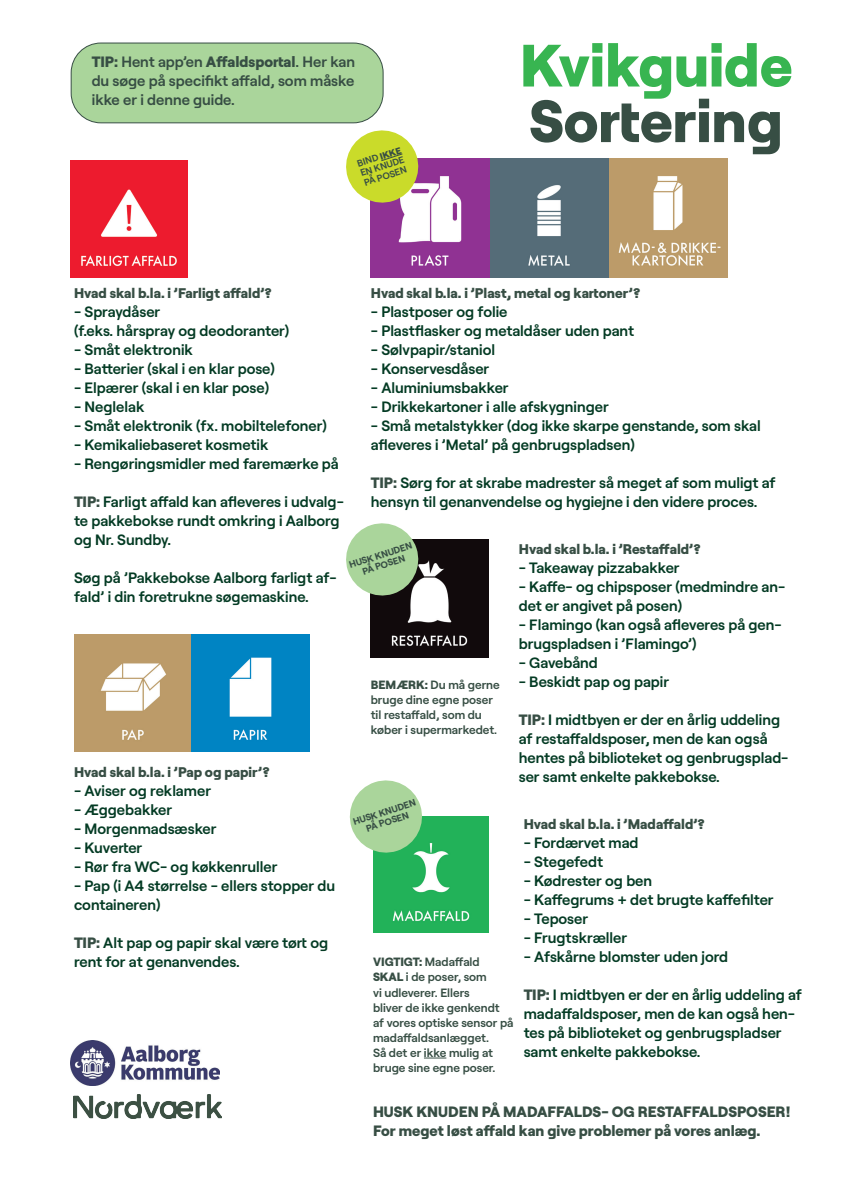
<style>
.page{position:relative;width:842px;height:1191px;background:#fff}
.page>*{position:absolute;margin:0;border:0;box-sizing:border-box;transform-origin:0 0}
.t1{font:800 59.6px "Roobert";color:#38b551}
.t2{font:800 59.6px "Roobert";color:#374e44}
.t3{font:600 15px/19px "Roobert";color:#043b24}
.t4{font:800 15px/19px "Roobert";color:#374e44}
.t5{font:600 15px/19px "Roobert";color:#374e44;text-align:justify}
.t6{font:800 14px "Roobert";color:#374e44}
.t7{font:600 12px/15px "Roobert";color:#374e44}
.t8{font:700 9.4px/10.1px "Roobert";color:#374e44;text-align:center}
.t9{font:600 9.4px/10.1px "Roobert";color:#374e44;text-align:justify}
.s1{font-weight:800}
.s2{font-weight:800;color:#374e44}
</style>
<div class="page">
<img style="left:73px;top:1094px;width:149px;height:24px">
<img style="left:71px;top:1040px;width:149px;height:45px">
<img style="left:71px;top:160px;width:117px;height:117px">
<img style="left:74px;top:634px;width:236px;height:118px">
<img style="left:371px;top:158px;width:356px;height:119px">
<img style="left:371px;top:539px;width:118px;height:118px">
<img style="left:373px;top:816px;width:116px;height:116px">
<svg style="left:424px;top:1057px;width:22px;height:1px"></svg>
<div style="left:71px;top:43px;width:312px;height:80px;background:#aad59b;border-radius:30px"></div>
<div style="left:71px;top:43px;width:313px;height:80px;border:1px solid #374e44;border-radius:30px"></div>
<svg style="left:346px;top:523px;width:77px;height:77px"></svg>
<svg style="left:349px;top:780px;width:77px;height:77px"></svg>
<svg style="left:346px;top:130px;width:77px;height:77px"></svg>
<p class="t5" style="left:92px;top:51px;width:265px"><span class="s1">TIP:</span> Hent app’en <span class="s1">Affaldsportal</span>. Her kan du søge på specifikt affald, som måske ikke er i denne guide.</p>
<p class="t9" style="left:356px;top:158px;width:47px;rotate:-18deg">BIND <span class="s1">IKKE </span>EN KNUDE PÅ POSEN</p>
<h1 class="t1" style="left:520px;top:20px;width:274px">Kvikguide</h1>
<h1 class="t2" style="left:529px;top:75px;width:255px">Sortering</h1>
<p class="t6" style="left:74px;top:282px;width:199px">Hvad skal b.la. i ’Farligt affald’?</p>
<p class="t3" style="left:74px;top:301px;width:217px">- Spraydåser<br>(f.eks. hårspray og deodoranter)</p>
<p class="t3" style="left:74px;top:339px;width:120px">- Småt elektronik</p>
<p class="t3" style="left:74px;top:358px;width:202px">- Batterier (skal i en klar pose)</p>
<p class="t3" style="left:74px;top:377px;width:197px">- Elpærer (skal i en klar pose)</p>
<p class="t3" style="left:74px;top:396px;width:72px">- Neglelak</p>
<p class="t3" style="left:74px;top:415px;width:254px">- Småt elektronik (fx. mobiltelefoner)</p>
<p class="t3" style="left:74px;top:434px;width:196px">- Kemikaliebaseret kosmetik</p>
<p class="t3" style="left:74px;top:453px;width:266px">- Rengøringsmidler med faremærke på</p>
<p class="t3" style="left:74px;top:491px;width:271px"><span class="s2">TIP:</span> Farligt affald kan afleveres i udvalg&shy;te pakkebokse rundt omkring i Aalborg og Nr. Sundby.</p>
<p class="t3" style="left:74px;top:567px;width:264px">Søg på ’Pakkebokse Aalborg farligt af&shy;fald’ i din foretrukne søgemaskine.</p>
<p class="t6" style="left:371px;top:282px;width:271px">Hvad skal b.la. i ’Plast, metal og kartoner’?</p>
<p class="t3" style="left:371px;top:301px;width:138px">- Plastposer og folie</p>
<p class="t3" style="left:371px;top:320px;width:265px">- Plastflasker og metaldåser uden pant</p>
<p class="t3" style="left:371px;top:339px;width:126px">- Sølvpapir/staniol</p>
<p class="t3" style="left:371px;top:358px;width:120px">- Konservesdåser</p>
<p class="t3" style="left:371px;top:377px;width:139px">- Aluminiumsbakker</p>
<p class="t3" style="left:371px;top:396px;width:240px">- Drikkekartoner i alle afskygninger</p>
<p class="t3" style="left:371px;top:415px;width:391px">- Små metalstykker (dog ikke skarpe genstande, som skal afleveres i ’Metal’ på genbrugspladsen)</p>
<p class="t3" style="left:371px;top:472px;width:406px"><span class="s2">TIP:</span> Sørg for at skrabe madrester så meget af som muligt af hensyn til genanvendelse og hygiejne i den videre proces.</p>
<p class="t8" style="left:348px;top:559px;width:67px;rotate:-18deg">HUSK KNUDEN<br>PÅ POSEN</p>
<p class="t6" style="left:519px;top:538px;width:183px">Hvad skal b.la. i ’Restaffald’?</p>
<p class="t3" style="left:519px;top:556px;width:162px">- Takeaway pizzabakker</p>
<p class="t3" style="left:519px;top:575px;width:268px">- Kaffe- og chipsposer (medmindre an&shy;det er angivet på posen)</p>
<p class="t3" style="left:519px;top:613px;width:264px">- Flamingo (kan også afleveres på gen&shy;brugspladsen i ’Flamingo’)</p>
<p class="t3" style="left:519px;top:651px;width:81px">- Gavebånd</p>
<p class="t3" style="left:519px;top:670px;width:152px">- Beskidt pap og papir</p>
<p class="t3" style="left:519px;top:708px;width:271px"><span class="s2">TIP:</span> I midtbyen er der en årlig uddeling af restaffaldsposer, men de kan også hentes på biblioteket og genbrugsplad&shy;ser samt enkelte pakkebokse.</p>
<p class="t6" style="left:524px;top:813px;width:183px">Hvad skal b.la. i ’Madaffald’?</p>
<p class="t3" style="left:524px;top:832px;width:116px">- Fordærvet mad</p>
<p class="t3" style="left:524px;top:851px;width:81px">- Stegefedt</p>
<p class="t3" style="left:524px;top:870px;width:130px">- Kødrester og ben</p>
<p class="t3" style="left:524px;top:889px;width:251px">- Kaffegrums + det brugte kaffefilter</p>
<p class="t3" style="left:524px;top:908px;width:66px">- Teposer</p>
<p class="t3" style="left:524px;top:927px;width:105px">- Frugtskræller</p>
<p class="t3" style="left:524px;top:946px;width:206px">- Afskårne blomster uden jord</p>
<p class="t3" style="left:524px;top:984px;width:280px"><span class="s2">TIP:</span> I midtbyen er der en årlig uddeling af madaffaldsposer, men de kan også hen&shy;tes på biblioteket og genbrugspladser samt enkelte pakkebokse.</p>
<p class="t7" style="left:371px;top:677px;width:130px"><span class="s1">BEMÆRK:</span> Du må gerne bruge dine egne poser til restaffald, som du køber i supermarkedet.</p>
<p class="t6" style="left:74px;top:761px;width:197px">Hvad skal b.la. i ’Pap og papir’?</p>
<p class="t3" style="left:74px;top:780px;width:139px">- Aviser og reklamer</p>
<p class="t3" style="left:74px;top:799px;width:100px">- Æggebakker</p>
<p class="t3" style="left:74px;top:818px;width:144px">- Morgenmadsæsker</p>
<p class="t3" style="left:74px;top:837px;width:70px">- Kuverter</p>
<p class="t3" style="left:74px;top:856px;width:205px">- Rør fra WC- og køkkenruller</p>
<p class="t3" style="left:74px;top:875px;width:262px">- Pap (i A4 størrelse - ellers stopper du containeren)</p>
<p class="t3" style="left:74px;top:932px;width:256px"><span class="s2">TIP:</span> Alt pap og papir skal være tørt og rent for at genanvendes.</p>
<p class="t8" style="left:351px;top:816px;width:67px;rotate:-18deg">HUSK KNUDEN<br>PÅ POSEN</p>
<p class="t7" style="left:373px;top:953px;width:142px"><span class="s1">VIGTIGT:</span> Madaffald<br><span class="s1">SKAL</span> i de poser, som<br>vi udleverer. Ellers<br>bliver de ikke genkendt af vores optiske sensor på madaffaldsanlægget.<br>Så det er ikke mulig at bruge sine egne poser.</p>
<p class="t4" style="left:373px;top:1100px;width:419px">HUSK KNUDEN PÅ MADAFFALDS- OG RESTAFFALDSPOSER!<br>For meget løst affald kan give problemer på vores anlæg.</p>
</div>
